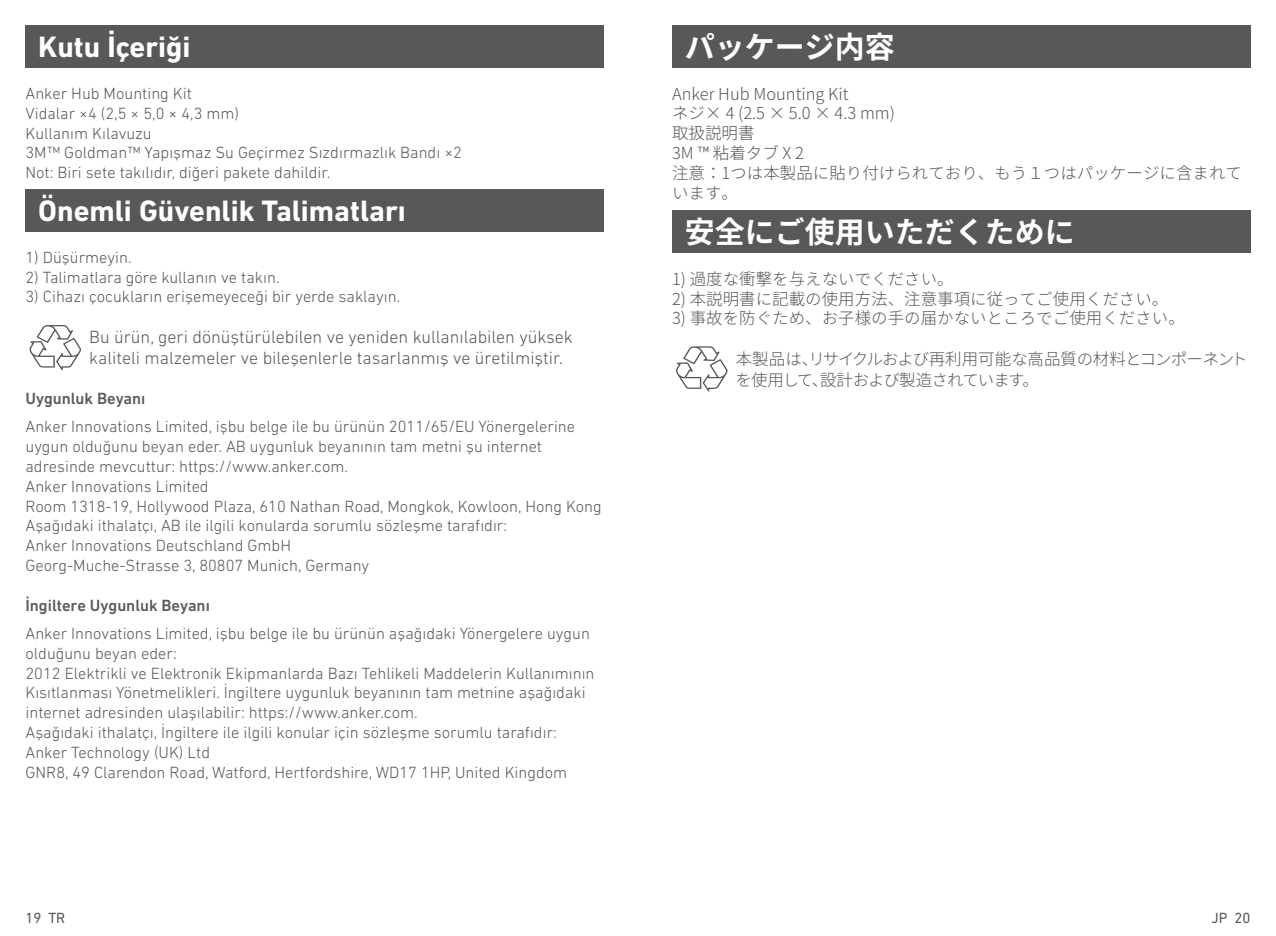
<style>
.page{position:relative;width:1276px;height:936px;background:#fff}
.page>*{position:absolute;margin:0;border:0;box-sizing:border-box;transform-origin:0 0}
.t1{font:700 30px "DIN Next LT Pro";color:#fff}
.t2{font:700 30px "Noto Sans JP";color:#fff}
.t3{font:300 18px/21px "DIN Next LT Pro";color:#57585a}
.t4{font:300 16.5px/19.8px "DIN Next LT Pro";color:#57585a}
.t5{font:300 16.5px/19.8px "Noto Sans JP";color:#57585a}
.t6{font:300 16.5px/21px "Noto Sans JP";letter-spacing:-.035em;color:#57585a}
.t7{font:500 16.5px "DIN Next LT Pro";color:#57585a}
.t8{font:15px "DIN Next LT Pro";color:#57585a}
</style>
<div class="page">
<div style="left:26px;top:26px;width:578px;height:42px;background:#57585a"></div>
<div style="left:26px;top:189px;width:578px;height:43px;background:#57585a"></div>
<svg style="left:30px;top:325px;width:51px;height:45px"></svg>
<div style="left:672px;top:26px;width:578px;height:42px;background:#57585a"></div>
<div style="left:672px;top:211px;width:578px;height:42px;background:#57585a"></div>
<svg style="left:676px;top:346px;width:51px;height:45px"></svg>
<h1 class="t1" style="left:38px;top:29px;width:154px">Kutu İçeriği</h1>
<p class="t4" style="left:26px;top:83px;width:438px">Anker Hub Mounting Kit<br>Vidalar ×4 (2,5 × 5,0 × 4,3 mm)<br>Kullanım Kılavuzu<br>3M™ Goldman™ Yapışmaz Su Geçirmez Sızdırmazlık Bandı ×2<br>Not: Biri sete takılıdır, diğeri pakete dahildir.</p>
<h1 class="t1" style="left:38px;top:193px;width:369px">Önemli Güvenlik Talimatları</h1>
<p class="t4" style="left:26px;top:247px;width:108px">1) Düşürmeyin.</p>
<p class="t4" style="left:26px;top:267px;width:256px">2) Talimatlara göre kullanın ve takın.</p>
<p class="t4" style="left:26px;top:287px;width:376px">3) Cihazı çocukların erişemeyeceği bir yerde saklayın.</p>
<p class="t3" style="left:89px;top:326px;width:485px">Bu ürün, geri dönüştürülebilen ve yeniden kullanılabilen yüksek kaliteli malzemeler ve bileşenlerle tasarlanmış ve üretilmiştir.</p>
<p class="t7" style="left:26px;top:389px;width:121px">Uygunluk Beyanı</p>
<p class="t4" style="left:26px;top:416px;width:578px">Anker Innovations Limited, işbu belge ile bu ürünün 2011/65/EU Yönergelerine uygun olduğunu beyan eder. AB uygunluk beyanının tam metni şu internet adresinde mevcuttur: https://www.anker.com.<br>Anker Innovations Limited<br>Room 1318-19, Hollywood Plaza, 610 Nathan Road, Mongkok, Kowloon, Hong Kong Aşağıdaki ithalatçı, AB ile ilgili konularda sorumlu sözleşme tarafıdır:<br>Anker Innovations Deutschland GmbH<br>Georg-Muche-Strasse 3, 80807 Munich, Germany</p>
<p class="t7" style="left:26px;top:595px;width:186px">İngiltere Uygunluk Beyanı</p>
<p class="t4" style="left:26px;top:623px;width:570px">Anker Innovations Limited, işbu belge ile bu ürünün aşağıdaki Yönergelere uygun olduğunu beyan eder:<br>2012 Elektrikli ve Elektronik Ekipmanlarda Bazı Tehlikeli Maddelerin Kullanımının Kısıtlanması Yönetmelikleri. İngiltere uygunluk beyanının tam metnine aşağıdaki internet adresinden ulaşılabilir: https://www.anker.com.<br>Aşağıdaki ithalatçı, İngiltere ile ilgili konular için sözleşme sorumlu tarafıdır:<br>Anker Technology (UK) Ltd<br>GNR8, 49 Clarendon Road, Watford, Hertfordshire, WD17 1HP, United Kingdom</p>
<h1 class="t2" style="left:685px;top:30px;width:211px">パッケージ内容</h1>
<p class="t5" style="left:672px;top:84px;width:571px">Anker Hub Mounting Kit<br>ネジ× 4 (2.5 × 5.0 × 4.3 mm)<br>取扱説明書<br>3M ™ 粘着タブ X 2<br>注意：1つは本製品に貼り付けられており、もう１つはパッケージに含まれています。</p>
<h1 class="t2" style="left:685px;top:215px;width:391px">安全にご使用いただくために</h1>
<p class="t5" style="left:672px;top:269px;width:283px">1) 過度な衝撃を与えないでください。</p>
<p class="t5" style="left:672px;top:289px;width:498px">2) 本説明書に記載の使用方法、注意事項に従ってご使用ください。</p>
<p class="t5" style="left:672px;top:309px;width:514px">3) 事故を防ぐため、お子様の手の届かないところでご使用ください。</p>
<p class="t6" style="left:735px;top:348px;width:513px">本製品は、リサイクルおよび再利用可能な高品質の材料とコンポーネントを使用して、設計および製造されています。</p>
<p class="t8" style="left:26px;top:909px;width:41px">19 TR</p>
<p class="t8" style="left:1211px;top:909px;width:40px">JP 20</p>
</div>
